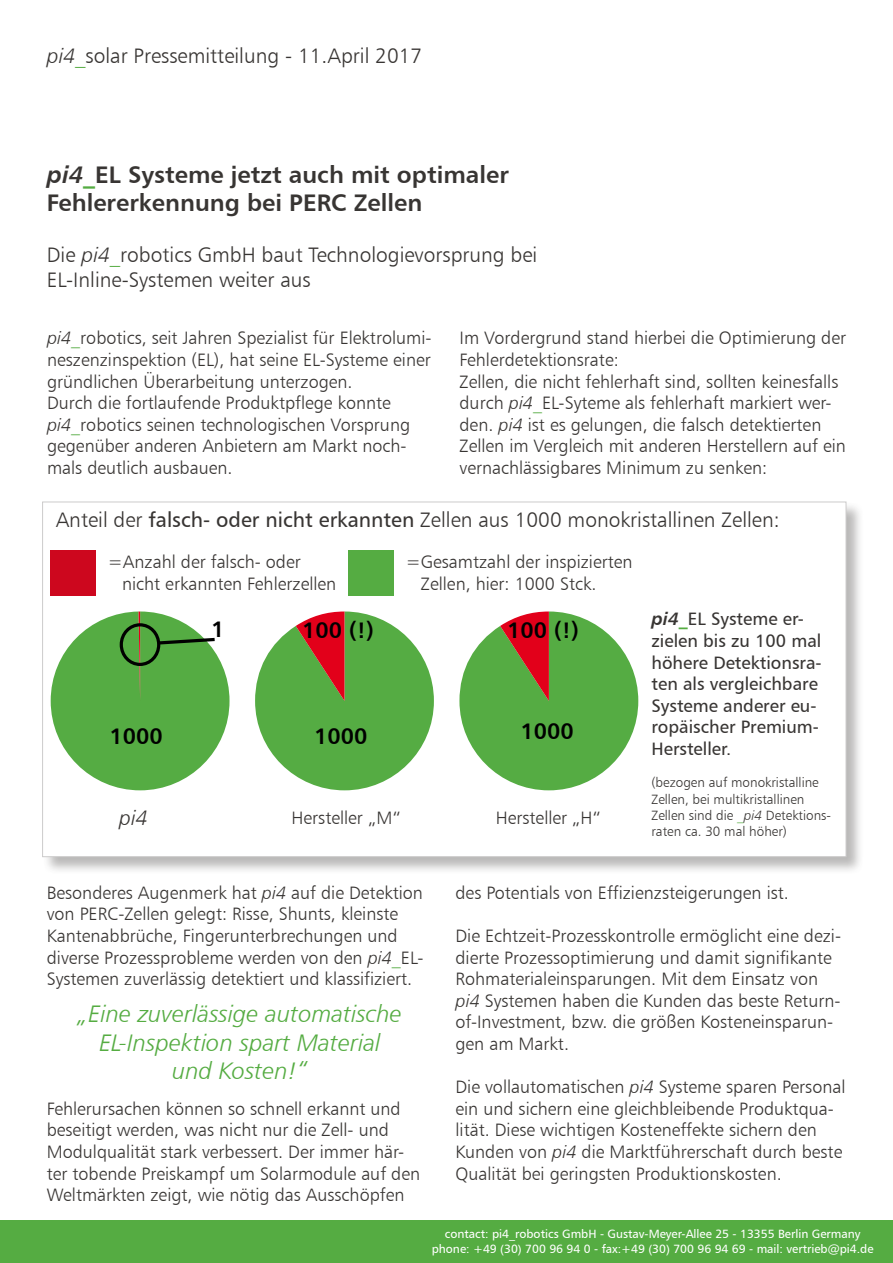
<style>
.page{position:relative;width:893px;height:1263px;background:#fff}
.page>*{position:absolute;margin:0;border:0;box-sizing:border-box;transform-origin:0 0}
.t1{font:24px/28.8px "Humanist 777 BT Light Italic B";color:#55ac42;text-align:center}
.t2{font:24px/28.8px "Humanist 777 BT Bold B";color:#383533}
.t3{font:22.5px "Humanist 777 BT Bold B";color:#000}
.t4{font:21px/25.2px "Humanist 777 BT Light B";color:#383533}
.t5{font:21px "Humanist 777 BT Light Italic B";color:#383533}
.t6{font:18px/21.6px "Humanist 777 BT Light B";color:#383533}
.t7{font:18px/21.6px "Humanist 777 BT Roman B";color:#383533}
.t8{font:13.5px/16.2px "Humanist 777 BT Light B";color:#383533}
.t9{font:12px/14.4px "Humanist 777 BT Roman B";color:#fff;text-align:center}
.s1{font-family:"Humanist 777 BT Light Italic B"}
.s2{font-family:"Humanist 777 BT Light Italic B";color:#55ac42}
.s3{font-family:"Humanist 777 BT Bold Italic B"}
.s4{font-family:"Humanist 777 BT Bold Italic B";color:#55ac42}
.s5{font-family:"Humanist 777 BT Roman B"}
</style>
<div class="page">
<div style="left:42px;top:501px;width:822px;height:373px;background:#383533;opacity:.35"></div>
<div style="left:42px;top:502px;width:804px;height:355px;background:#fff;border:1px solid #cccbcb"></div>
<div style="left:0;top:1220px;width:893px;height:43px;background:#55ac42"></div>
<div style="left:51px;top:611px;width:179px;height:179px;background:#55ac43;border-radius:89px"></div>
<svg style="left:139px;top:611px;width:1px;height:82px"></svg>
<svg style="left:255px;top:611px;width:179px;height:179px"></svg>
<svg style="left:459px;top:611px;width:179px;height:179px"></svg>
<div style="left:348px;top:550px;width:46px;height:45px;background:#55ac42"></div>
<div style="left:50px;top:550px;width:46px;height:45px;background:#cd071e"></div>
<svg style="left:155px;top:636px;width:60px;height:10px"></svg>
<div style="left:120px;top:623px;width:40px;height:43px;border:3px solid #000;border-radius:50%"></div>
<p class="t4" style="left:47px;top:42px;width:377px"><span class="s1">pi4</span><span class="s2">_</span>solar Pressemitteilung - 11.April 2017</p>
<h1 class="t2" style="left:47px;top:159px;width:463px"><span class="s3">pi4</span><span class="s4">_</span>EL Systeme jetzt auch mit optimaler<br>Fehlererkennung bei PERC Zellen</h1>
<p class="t4" style="left:47px;top:242px;width:492px">Die <span class="s1">pi4</span><span class="s2">_</span>robotics GmbH baut Technologievorsprung bei<br>EL-Inline-Systemen weiter aus</p>
<p class="t6" style="left:47px;top:327px;width:386px"><span class="s1">pi4</span><span class="s2">_</span>robotics, seit Jahren Spezialist für Elektrolumi&shy;neszenzinspektion (EL), hat seine EL-Systeme einer gründlichen Überarbeitung unterzogen.<br>Durch die fortlaufende Produktpflege konnte <span class="s1">pi4</span><span class="s2">_</span>robotics seinen technologischen Vorsprung gegenüber anderen Anbietern am Markt noch&shy;mals deutlich ausbauen.</p>
<p class="t6" style="left:459px;top:327px;width:388px">Im Vordergrund stand hierbei die Optimierung der Fehlerdetektionsrate:<br>Zellen, die nicht fehlerhaft sind, sollten keinesfalls durch <span class="s1">pi4</span><span class="s2">_</span>EL-Syteme als fehlerhaft markiert wer&shy;den. <span class="s1">pi4</span> ist es gelungen, die falsch detektierten Zellen im Vergleich mit anderen Herstellern auf ein vernachlässigbares Minimum zu senken:</p>
<p class="t4" style="left:56px;top:506px;width:725px">Anteil der <span class="s5">falsch- oder nicht erkannten</span> Zellen aus 1000 monokristallinen Zellen:</p>
<p class="t6" style="left:122px;top:551px;width:216px;text-indent:-14px">=Anzahl der falsch- oder nicht erkannten Fehlerzellen</p>
<p class="t6" style="left:421px;top:551px;width:213px;text-indent:-15px">=Gesamtzahl der inspizierten<br>Zellen, hier: 1000 Stck.</p>
<p class="t3" style="left:211px;top:615px;width:15px">1</p>
<p class="t3" style="left:302px;top:616px;width:73px">100 (!)</p>
<p class="t3" style="left:507px;top:616px;width:73px">100 (!)</p>
<p class="t7" style="left:651px;top:608px;width:172px"><span class="s3">pi4</span><span class="s4">_</span>EL Systeme er&shy;zielen bis zu 100 mal höhere Detektionsra&shy;ten als vergleichbare<br>Systeme anderer eu&shy;ropäischer Premium-<br>Hersteller.</p>
<p class="t8" style="left:651px;top:774px;width:181px">(bezogen auf monokristalline<br>Zellen, bei multikristallinen<br>Zellen sind die <span class="s2">_</span><span class="s1">pi4</span> Detektions&shy;raten ca. 30 mal höher)</p>
<p class="t3" style="left:109px;top:722px;width:55px">1000</p>
<p class="t3" style="left:314px;top:722px;width:55px">1000</p>
<p class="t3" style="left:520px;top:717px;width:55px">1000</p>
<p class="t5" style="left:119px;top:804px;width:30px">pi4</p>
<p class="t6" style="left:292px;top:807px;width:111px">Hersteller „M“</p>
<p class="t6" style="left:496px;top:807px;width:107px">Hersteller „H“</p>
<p class="t6" style="left:47px;top:881px;width:378px">Besonderes Augenmerk hat <span class="s1">pi4</span> auf die Detektion von PERC-Zellen gelegt: Risse, Shunts, kleinste Kantenabbrüche, Fingerunterbrechungen und diverse Prozessprobleme werden von den <span class="s1">pi4</span><span class="s2">_</span>EL-Systemen zuverlässig detektiert und klassifiziert.</p>
<h1 class="t1" style="left:78px;top:999px;width:325px">„Eine zuverlässige automatische<br>EL-Inspektion spart Material und Kosten!“</h1>
<p class="t6" style="left:47px;top:1097px;width:375px">Fehlerursachen können so schnell erkannt und beseitigt werden, was nicht nur die Zell- und Modulqualität stark verbessert. Der immer här&shy;ter tobende Preiskampf um Solarmodule auf den Weltmärkten zeigt, wie nötig das Ausschöpfen</p>
<p class="t6" style="left:455px;top:881px;width:335px">des Potentials von Effizienzsteigerungen ist.</p>
<p class="t6" style="left:455px;top:925px;width:387px">Die Echtzeit-Prozesskontrolle ermöglicht eine dezi&shy;dierte Prozessoptimierung und damit signifikante Rohmaterialeinsparungen. Mit dem Einsatz von <span class="s1">pi4</span> Systemen haben die Kunden das beste Return&shy;of-Investment, bzw. die größen Kosteneinsparun&shy;gen am Markt.</p>
<p class="t6" style="left:455px;top:1076px;width:391px">Die vollautomatischen <span class="s1">pi4</span> Systeme sparen Personal ein und sichern eine gleichbleibende Produktqua&shy;lität. Diese wichtigen Kosteneffekte sichern den Kunden von <span class="s1">pi4</span> die Marktführerschaft durch beste Qualität bei geringsten Produktionskosten.</p>
<p class="t9" style="left:432px;top:1226px;width:443px">contact: pi4_robotics GmbH - Gustav-Meyer-Allee 25 - 13355 Berlin Germany phone: +49 (30) 700 96 94 0 - fax:+49 (30) 700 96 94 69 - mail: vertrieb@pi4.de</p>
</div>
